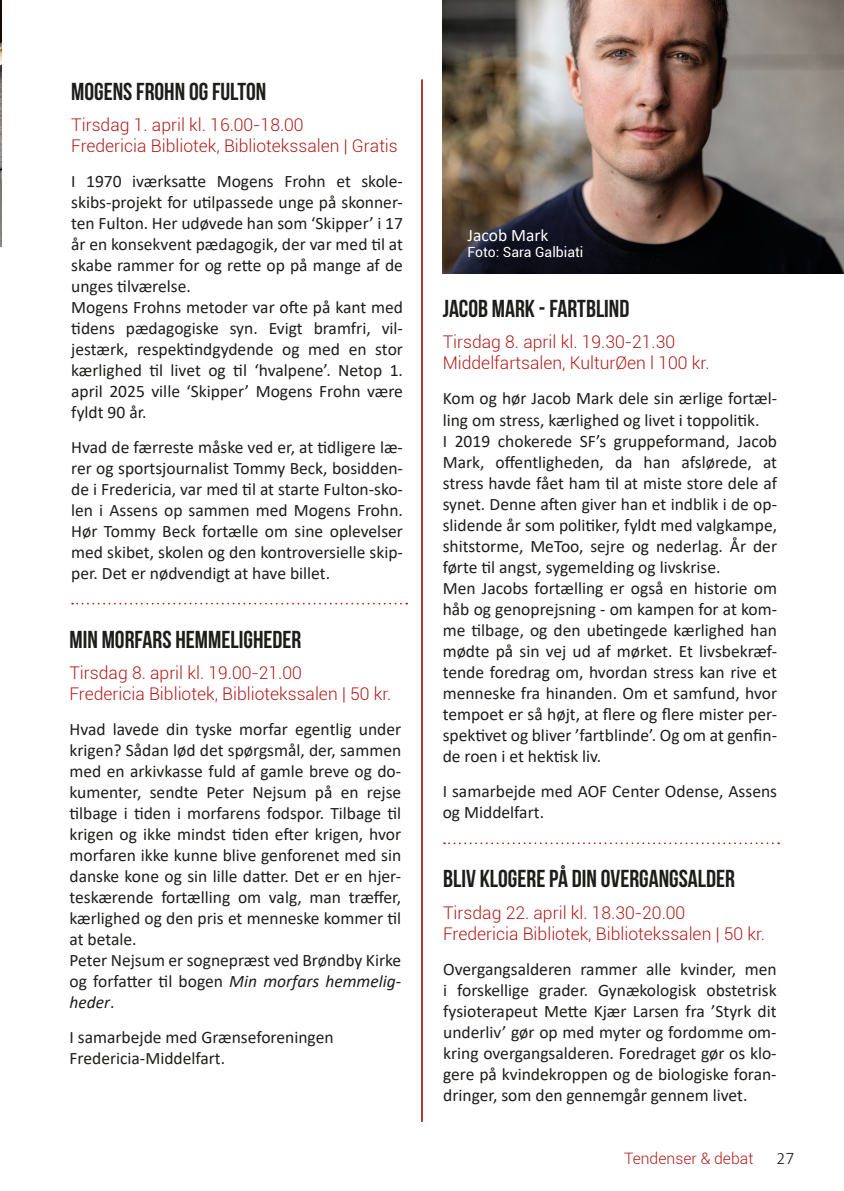
<style>
.page{position:relative;width:844px;height:1191px;background:#fff}
.page>*{position:absolute;margin:0;border:0;box-sizing:border-box;transform-origin:0 0}
.t1{font:24.5px "Bebas Neue";color:#1d1d1b}
.t2{font:17.5px/21px "Calibri";color:#1d1d1b;text-align:justify}
.t3{font:300 17.5px "Roboto";color:#af1e1a}
.t4{font:17.5px "Calibri";color:#fff}
.t5{font:300 17.5px "Calibri";color:#1d1d1b}
.t6{font:300 15.75px "Roboto";color:#af1e1a}
.t7{font:14px "Roboto";color:#fff}
.s1{font-style:italic}
</style>
<div class="page">
<hr style="left:421px;top:79px;width:2px;height:1042px;background:#af1e1a">
<svg style="left:72px;top:603px;width:335px;height:1px"></svg>
<img style="left:442px;top:0;width:401px;height:274px">
<img style="left:0;top:0;width:2px;height:246px">
<svg style="left:444px;top:842px;width:325px;height:2px"></svg>
<p class="t1" style="left:71px;top:78px;width:196px">MOGENS FROHN OG FULTON</p>
<p class="t3" style="left:71px;top:113px;width:234px">Tirsdag 1. april kl. 16.00-18.00</p>
<p class="t3" style="left:71px;top:134px;width:328px">Fredericia Bibliotek, Bibliotekssalen | Gratis</p>
<p class="t2" style="left:71px;top:170px;width:333px">I 1970 iværksatte Mogens Frohn et skole&shy;skibs-projekt for utilpassede unge på skonner&shy;ten Fulton. Her udøvede han som ‘Skipper’ i 17 år en konsekvent pædagogik, der var med til at skabe rammer for og rette op på mange af de unges tilværelse.</p>
<p class="t2" style="left:71px;top:296px;width:333px">Mogens Frohns metoder var ofte på kant med tidens pædagogiske syn. Evigt bramfri, vil&shy;jestærk, respektindgydende og med en stor kærlighed til livet og til ‘hvalpene’. Netop 1. april 2025 ville ‘Skipper’ Mogens Frohn være fyldt 90 år.</p>
<p class="t2" style="left:71px;top:436px;width:333px">Hvad de færreste måske ved er, at tidligere læ&shy;rer og sportsjournalist Tommy Beck, bosidden&shy;de i Fredericia, var med til at starte Fulton-sko&shy;len i Assens op sammen med Mogens Frohn.<br>Hør Tommy Beck fortælle om sine oplevelser med skibet, skolen og den kontroversielle skip&shy;per. Det er nødvendigt at have billet.</p>
<p class="t1" style="left:69px;top:626px;width:233px">MIN MORFARS HEMMELIGHEDER</p>
<p class="t3" style="left:69px;top:661px;width:234px">Tirsdag 8. april kl. 19.00-21.00</p>
<p class="t3" style="left:69px;top:682px;width:323px">Fredericia Bibliotek, Bibliotekssalen | 50 kr.</p>
<p class="t2" style="left:69px;top:718px;width:333px">Hvad lavede din tyske morfar egentlig under krigen? Sådan lød det spørgsmål, der, sammen med en arkivkasse fuld af gamle breve og do&shy;kumenter, sendte Peter Nejsum på en rejse tilbage i tiden i morfarens fodspor. Tilbage til krigen og ikke mindst tiden efter krigen, hvor morfaren ikke kunne blive genforenet med sin danske kone og sin lille datter. Det er en hjer&shy;teskærende fortælling om valg, man træffer, kærlighed og den pris et menneske kommer til at betale.</p>
<p class="t2" style="left:69px;top:949px;width:333px">Peter Nejsum er sognepræst ved Brøndby Kirke og forfatter til bogen <span class="s1">Min morfars hemmelig&shy;heder</span>.</p>
<p class="t2" style="left:69px;top:1026px;width:265px">I samarbejde med Grænseforeningen</p>
<p class="t2" style="left:69px;top:1047px;width:157px">Fredericia-Middelfart.</p>
<p class="t4" style="left:467px;top:223px;width:82px">Jacob Mark</p>
<p class="t7" style="left:467px;top:243px;width:117px">Foto: Sara Galbiati</p>
<p class="t1" style="left:442px;top:295px;width:188px">JACOB MARK - FARTBLIND</p>
<p class="t3" style="left:442px;top:330px;width:234px">Tirsdag 8. april kl. 19.30-21.30</p>
<p class="t3" style="left:442px;top:351px;width:268px">Middelfartsalen, KulturØen l 100 kr.</p>
<p class="t2" style="left:442px;top:388px;width:336px">Kom og hør Jacob Mark dele sin ærlige fortæl&shy;ling om stress, kærlighed og livet i toppolitik.</p>
<p class="t2" style="left:442px;top:430px;width:336px">I 2019 chokerede SF’s gruppeformand, Jacob Mark, offentligheden, da han afslørede, at stress havde fået ham til at miste store dele af synet. Denne aften giver han et indblik i de op&shy;slidende år som politiker, fyldt med valgkampe, shitstorme, MeToo, sejre og nederlag. År der førte til angst, sygemelding og livskrise.</p>
<p class="t2" style="left:442px;top:577px;width:336px">Men Jacobs fortælling er også en historie om håb og genoprejsning - om kampen for at kom&shy;me tilbage, og den ubetingede kærlighed han mødte på sin vej ud af mørket. Et livsbekræf&shy;tende foredrag om, hvordan stress kan rive et menneske fra hinanden. Om et samfund, hvor tempoet er så højt, at flere og flere mister per&shy;spektivet og bliver ’fartblinde’. Og om at genfin&shy;de roen i et hektisk liv.</p>
<p class="t2" style="left:442px;top:780px;width:336px">I samarbejde med AOF Center Odense, Assens og Middelfart.</p>
<p class="t1" style="left:443px;top:865px;width:293px">BLIV KLOGERE PÅ DIN OVERGANGSALDER</p>
<p class="t3" style="left:443px;top:900px;width:243px">Tirsdag 22. april kl. 18.30-20.00</p>
<p class="t3" style="left:443px;top:921px;width:323px">Fredericia Bibliotek, Bibliotekssalen | 50 kr.</p>
<p class="t2" style="left:443px;top:958px;width:335px">Overgangsalderen rammer alle kvinder, men i forskellige grader. Gynækologisk obstetrisk fysioterapeut Mette Kjær Larsen fra ’Styrk dit underliv’ gør op med myter og fordomme om&shy;kring overgangsalderen. Foredraget gør os klo&shy;gere på kvindekroppen og de biologiske foran&shy;dringer, som den gennemgår gennem livet.</p>
<p class="t6" style="left:624px;top:1147px;width:131px">Tendenser &amp; debat</p>
<p class="t5" style="left:776px;top:1147px;width:19px">27</p>
</div>
